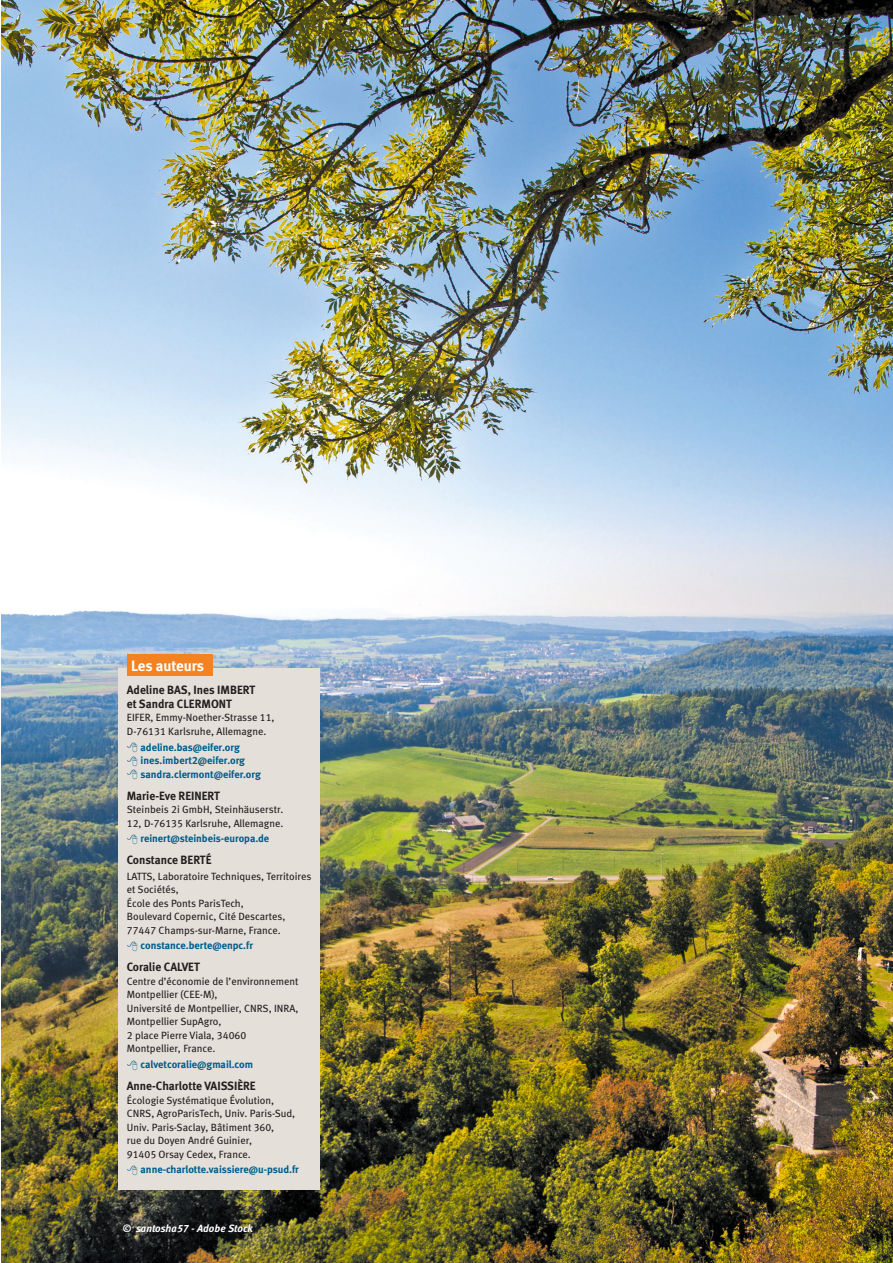
<style>
.page{position:relative;width:893px;height:1263px;background:#fff}
.page>*{position:absolute;margin:0;border:0;box-sizing:border-box;transform-origin:0 0}
.contact-picto{font:15px "Meta Bold LF";color:#fff}
.contacts{font:12px/13.5px "Meta Bold LF";color:#231f20}
.coordonnées{font:12px "Meta Bold LF";color:#231f20}
.coordonnées-2{font:10.5px/13.5px "Meta Book LF";color:#231f20}
.coordonnées-3{font:10.5px/13.5px "Meta Bold LF";color:#005c8a}
.contacts-2{font:10.5px/13.5px "Meta Book LF";color:#231f20}
.crédit_photo{font:italic 10.5px "Meta Bold LF";color:#fff}
</style>
<div class="page">
<img style="left:1px;top:0;width:892px;height:1263px">
<div style="left:118px;top:668px;width:202px;height:522px;background:#e4e0d9"></div>
<div style="left:127px;top:655px;width:86px;height:21px;background:#f58220"></div>
<p class="contact-picto" style="left:131px;top:656px;width:75px">Les auteurs</p>
<p class="contacts" style="left:127px;top:683px;width:130px">Adeline BAS, Ines IMBERT et Sandra CLERMONT</p>
<p class="coordonnées-2" style="left:127px;top:711px;width:149px">EIFER, Emmy-Noether-Strasse 11,<br>D-76131 Karlsruhe, Allemagne.</p>
<p class="coordonnées-3" style="left:141px;top:740px;width:122px">adeline.bas@eifer.org ines.imbert2@eifer.org sandra.clermont@eifer.org</p>
<p class="coordonnées" style="left:127px;top:788px;width:94px">Marie-Eve REINERT</p>
<p class="coordonnées-2" style="left:127px;top:802px;width:158px">Steinbeis 2i GmbH, Steinhäuserstr.<br>12, D-76135 Karlsruhe, Allemagne.</p>
<p class="coordonnées-3" style="left:141px;top:832px;width:130px">reinert@steinbeis-europa.de</p>
<p class="contacts" style="left:127px;top:853px;width:86px">Constance BERTÉ</p>
<p class="coordonnées-2" style="left:127px;top:869px;width:186px">LATTS, Laboratoire Techniques, Territoires et Sociétés,<br>École des Ponts ParisTech,<br>Boulevard Copernic, Cité Descartes,<br>77447 Champs-sur-Marne, France.</p>
<p class="coordonnées-3" style="left:141px;top:939px;width:114px">constance.berte@enpc.fr</p>
<p class="contacts" style="left:127px;top:960px;width:74px">Coralie CALVET</p>
<p class="contacts-2" style="left:127px;top:974px;width:173px">Centre d’économie de l’environnement<br>Montpellier (CEE-M),<br>Université de Montpellier, CNRS, INRA,<br>Montpellier SupAgro,<br>2 place Pierre Viala, 34060<br>Montpellier, France.</p>
<p class="coordonnées-3" style="left:141px;top:1057px;width:114px">calvetcoralie@gmail.com</p>
<p class="contacts" style="left:127px;top:1079px;width:130px">Anne-Charlotte VAISSIÈRE</p>
<p class="coordonnées-2" style="left:127px;top:1093px;width:170px">Écologie Systématique Évolution, CNRS, AgroParisTech, Univ. Paris-Sud, Univ. Paris-Saclay, Bâtiment 360,<br>rue du Doyen André Guinier,<br>91405 Orsay Cedex, France.</p>
<p class="coordonnées-3" style="left:141px;top:1163px;width:160px">anne-charlotte.vaissiere@u-psud.fr</p>
<p class="crédit_photo" style="left:123px;top:1222px;width:132px">© santosha57 - Adobe Stock</p>
</div>
